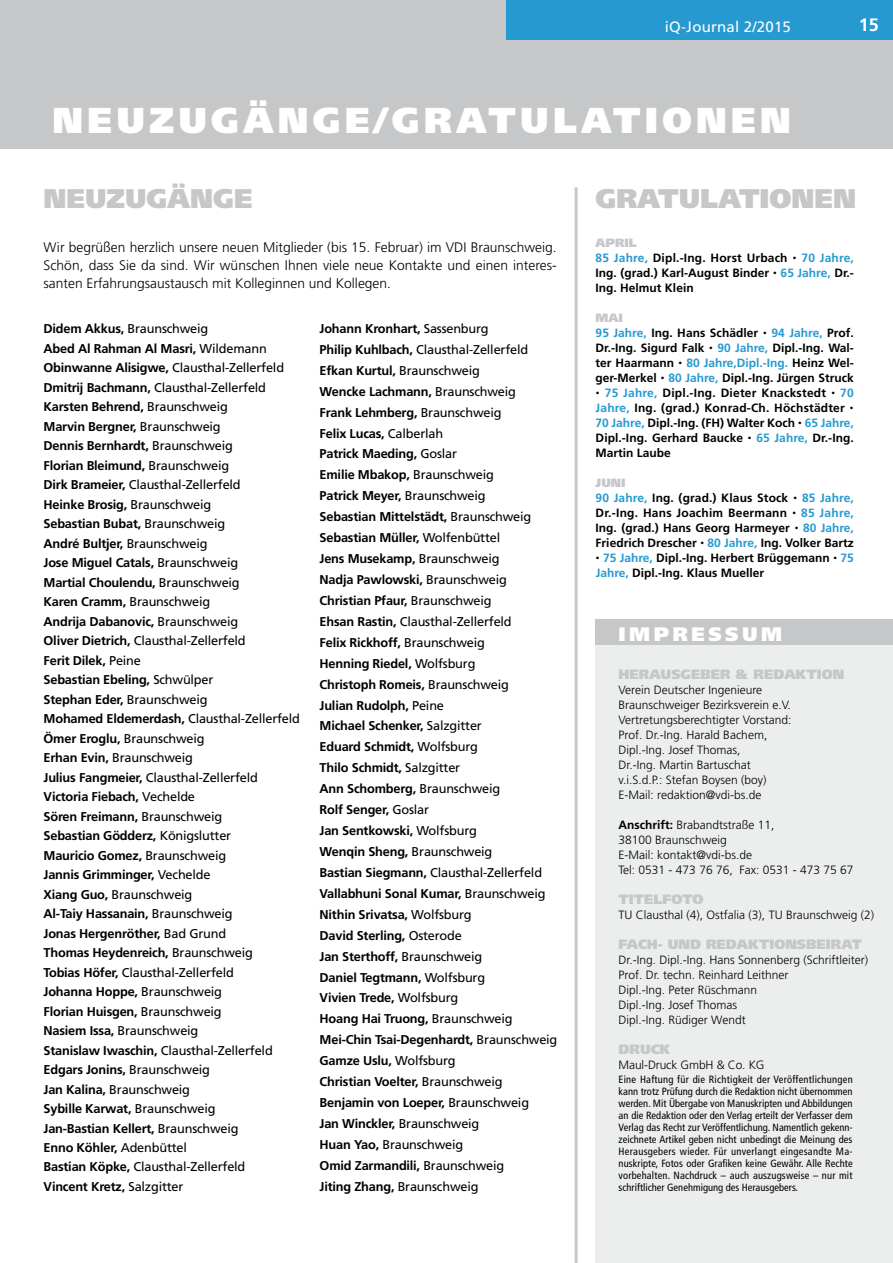
<style>
.page{position:relative;width:893px;height:1263px;background:#fff}
.page>*{position:absolute;margin:0;border:0;box-sizing:border-box;transform-origin:0 0}
.t1{font:900 36px "Frutiger";letter-spacing:.12em;color:#fff}
.t2{font:900 27px "Frutiger";color:#c6c7c8}
.t3{font:900 19.5px "Frutiger";letter-spacing:.18em;color:#fff}
.t4{font:700 18px "Frutiger";color:#fff}
.t5{font:15px "Frutiger";letter-spacing:.015em;color:#fff}
.t6{font:300 13.8px/18px "Frutiger";color:#000;text-align:justify}
.t7{font:900 13.5px "Frutiger";color:#c6c7c8}
.t8{font:700 12.75px/19.5px "Frutiger";letter-spacing:-.015em;color:#000}
.t9{font:700 12px/15px "Frutiger";color:#000}
.t10{font:300 12px/15px "Frutiger";color:#000}
.t11{font:condensed 10.5px/12px "Frutiger";color:#000;text-align:justify}
.s1{font-weight:400}
.s2{font-weight:900;color:#c6c7c8}
.s3{color:#2699d1}
.s4{font-family:"Proxima Nova Cond";font-weight:400}
.s5{font-weight:700}
</style>
<div class="page">
<div style="left:0;top:0;width:893px;height:149px;background:#c6c7c8"></div>
<div style="left:506px;top:0;width:387px;height:39px;background:#2699d1"></div>
<div style="left:596px;top:645px;width:297px;height:618px;background:#eceded"></div>
<div style="left:596px;top:619px;width:297px;height:26px;background:#c6c7c8"></div>
<hr style="left:575px;top:187px;width:3px;height:1076px;background:#c6c7c8">
<p class="t5" style="left:665px;top:18px;width:128px">iQ-Journal 2/2015</p>
<h3 class="t4" style="left:859px;top:14px;width:22px">15</h3>
<h1 class="t1" style="left:52px;top:99px;width:740px">NEUZUGÄNGE/GRATULATIONEN</h1>
<h2 class="t2" style="left:44px;top:182px;width:210px">NEUZUGÄNGE</h2>
<p class="t6" style="left:44px;top:238px;width:515px">Wir begrüßen herzlich unsere neuen Mitglieder (bis 15. Februar) im VDI Braunschweig.<br>Schön, dass Sie da sind. Wir wünschen Ihnen viele neue Kontakte und einen interes&shy;santen Erfahrungsaustausch mit Kolleginnen und Kollegen.</p>
<p class="t8" style="left:44px;top:319px;width:258px">Didem Akkus, <span class="s1">Braunschweig<br></span>Abed Al Rahman Al Masri, <span class="s1">Wildemann<br></span>Obinwanne Alisigwe, <span class="s1">Clausthal-Zellerfeld<br></span>Dmitrij Bachmann, <span class="s1">Clausthal-Zellerfeld<br></span>Karsten Behrend, <span class="s1">Braunschweig<br></span>Marvin Bergner, <span class="s1">Braunschweig<br></span>Dennis Bernhardt, <span class="s1">Braunschweig<br></span>Florian Bleimund, <span class="s1">Braunschweig<br></span>Dirk Brameier, <span class="s1">Clausthal-Zellerfeld<br></span>Heinke Brosig, <span class="s1">Braunschweig<br></span>Sebastian Bubat, <span class="s1">Braunschweig<br></span>André Bultjer, <span class="s1">Braunschweig<br></span>Jose Miguel Catals, <span class="s1">Braunschweig<br></span>Martial Choulendu, <span class="s1">Braunschweig<br></span>Karen Cramm, <span class="s1">Braunschweig<br></span>Andrija Dabanovic, <span class="s1">Braunschweig<br></span>Oliver Dietrich, <span class="s1">Clausthal-Zellerfeld<br></span>Ferit Dilek, <span class="s1">Peine<br></span>Sebastian Ebeling, <span class="s1">Schwülper<br></span>Stephan Eder, <span class="s1">Braunschweig<br></span>Mohamed Eldemerdash, <span class="s1">Clausthal-Zellerfeld<br></span>Ömer Eroglu, <span class="s1">Braunschweig<br></span>Erhan Evin, <span class="s1">Braunschweig<br></span>Julius Fangmeier, <span class="s1">Clausthal-Zellerfeld<br></span>Victoria Fiebach, <span class="s1">Vechelde<br></span>Sören Freimann, <span class="s1">Braunschweig<br></span>Sebastian Gödderz, <span class="s1">Königslutter<br></span>Mauricio Gomez, <span class="s1">Braunschweig<br></span>Jannis Grimminger, <span class="s1">Vechelde<br></span>Xiang Guo, <span class="s1">Braunschweig<br></span>Al-Taiy Hassanain, <span class="s1">Braunschweig<br></span>Jonas Hergenröther, <span class="s1">Bad Grund<br></span>Thomas Heydenreich, <span class="s1">Braunschweig<br></span>Tobias Höfer, <span class="s1">Clausthal-Zellerfeld<br></span>Johanna Hoppe, <span class="s1">Braunschweig<br></span>Florian Huisgen, <span class="s1">Braunschweig<br></span>Nasiem Issa, <span class="s1">Braunschweig<br></span>Stanislaw Iwaschin, <span class="s1">Clausthal-Zellerfeld<br></span>Edgars Jonins, <span class="s1">Braunschweig<br></span>Jan Kalina, <span class="s1">Braunschweig<br></span>Sybille Karwat, <span class="s1">Braunschweig<br></span>Jan-Bastian Kellert, <span class="s1">Braunschweig<br></span>Enno Köhler, <span class="s1">Adenbüttel<br></span>Bastian Köpke, <span class="s1">Clausthal-Zellerfeld<br></span>Vincent Kretz, <span class="s1">Salzgitter</span></p>
<p class="t8" style="left:320px;top:318px;width:239px;line-height:20.9px">Johann Kronhart, <span class="s1">Sassenburg<br></span>Philip Kuhlbach, <span class="s1">Clausthal-Zellerfeld<br></span>Efkan Kurtul, <span class="s1">Braunschweig<br></span>Wencke Lachmann, <span class="s1">Braunschweig<br></span>Frank Lehmberg, <span class="s1">Braunschweig<br></span>Felix Lucas, <span class="s1">Calberlah<br></span>Patrick Maeding, <span class="s1">Goslar<br></span>Emilie Mbakop, <span class="s1">Braunschweig<br></span>Patrick Meyer, <span class="s1">Braunschweig<br></span>Sebastian Mittelstädt, <span class="s1">Braunschweig<br></span>Sebastian Müller, <span class="s1">Wolfenbüttel<br></span>Jens Musekamp, <span class="s1">Braunschweig<br></span>Nadja Pawlowski, <span class="s1">Braunschweig<br></span>Christian Pfaur, <span class="s1">Braunschweig<br></span>Ehsan Rastin, <span class="s1">Clausthal-Zellerfeld<br></span>Felix Rickhoff, <span class="s1">Braunschweig<br></span>Henning Riedel, <span class="s1">Wolfsburg<br></span>Christoph Romeis, <span class="s1">Braunschweig<br></span>Julian Rudolph, <span class="s1">Peine<br></span>Michael Schenker, <span class="s1">Salzgitter<br></span>Eduard Schmidt, <span class="s1">Wolfsburg<br></span>Thilo Schmidt, <span class="s1">Salzgitter<br></span>Ann Schomberg, <span class="s1">Braunschweig<br></span>Rolf Senger, <span class="s1">Goslar<br></span>Jan Sentkowski, <span class="s1">Wolfsburg<br></span>Wenqin Sheng, <span class="s1">Braunschweig<br></span>Bastian Siegmann, <span class="s1">Clausthal-Zellerfeld<br></span>Vallabhuni Sonal Kumar, <span class="s1">Braunschweig<br></span>Nithin Srivatsa, <span class="s1">Wolfsburg<br></span>David Sterling, <span class="s1">Osterode<br></span>Jan Sterthoff, <span class="s1">Braunschweig<br></span>Daniel Tegtmann, <span class="s1">Wolfsburg<br></span>Vivien Trede, <span class="s1">Wolfsburg<br></span>Hoang Hai Truong, <span class="s1">Braunschweig<br></span>Mei-Chin Tsai-Degenhardt, <span class="s1">Braunschweig<br></span>Gamze Uslu, <span class="s1">Wolfsburg<br></span>Christian Voelter, <span class="s1">Braunschweig<br></span>Benjamin von Loeper, <span class="s1">Braunschweig<br></span>Jan Winckler, <span class="s1">Braunschweig<br></span>Huan Yao, <span class="s1">Braunschweig<br></span>Omid Zarmandili, <span class="s1">Braunschweig<br></span>Jiting Zhang, <span class="s1">Braunschweig</span></p>
<h2 class="t2" style="left:596px;top:182px;width:262px">GRATULATIONEN</h2>
<p class="t9" style="left:596px;top:236px;width:260px"><span class="s2">APRIL<br></span><span class="s3">85 Jahre,</span> Dipl.-Ing. Horst Urbach <span class="s4">•</span> <span class="s3">70 Jahre,<br></span>Ing. (grad.) Karl-August Binder <span class="s4">•</span> <span class="s3">65 Jahre,</span> Dr.-<br>Ing. Helmut Klein</p>
<p class="t9" style="left:596px;top:311px;width:260px"><span class="s2">MAI<br></span><span class="s3">95 Jahre,</span> Ing. Hans Schädler <span class="s4">•</span> <span class="s3">94 Jahre,</span> Prof.<br>Dr.-Ing. Sigurd Falk <span class="s4">•</span> <span class="s3">90 Jahre,</span> Dipl.-Ing. Wal&shy;ter Haarmann <span class="s4">•</span> <span class="s3">80 Jahre,Dipl.-Ing.</span> Heinz Wel&shy;ger-Merkel <span class="s4">•</span> <span class="s3">80 Jahre,</span> Dipl.-Ing. Jürgen Struck</p>
<p class="t9" style="left:596px;top:386px;width:260px;text-align:justify"><span class="s4">•</span> <span class="s3">75 Jahre,</span> Dipl.-Ing. Dieter Knackstedt <span class="s4">•</span> <span class="s3">70<br>Jahre,</span> Ing. (grad.) Konrad-Ch. Höchstädter <span class="s4">• </span><span class="s3">70 Jahre,</span> Dipl.-Ing. (FH) Walter Koch <span class="s4">•</span> <span class="s3">65 Jahre, </span>Dipl.-Ing. Gerhard Baucke <span class="s4">•</span> <span class="s3">65 Jahre,</span> Dr.-Ing.<br>Martin Laube</p>
<p class="t9" style="left:596px;top:476px;width:260px"><span class="s2">JUNI<br></span><span class="s3">90 Jahre,</span> Ing. (grad.) Klaus Stock <span class="s4">•</span> <span class="s3">85 Jahre, </span>Dr.-Ing. Hans Joachim Beermann <span class="s4">•</span> <span class="s3">85 Jahre, </span>Ing. (grad.) Hans Georg Harmeyer <span class="s4">•</span> <span class="s3">80 Jahre, </span>Friedrich Drescher <span class="s4">•</span> <span class="s3">80 Jahre,</span> Ing. Volker Bartz</p>
<p class="t9" style="left:596px;top:551px;width:260px"><span class="s4">•</span> <span class="s3">75 Jahre,</span> Dipl.-Ing. Herbert Brüggemann <span class="s4">•</span> <span class="s3">75<br>Jahre,</span> Dipl.-Ing. Klaus Mueller</p>
<h3 class="t3" style="left:619px;top:622px;width:18px">IMP</h3>
<h3 class="t3" style="left:673px;top:622px;width:109px">RESSUM</h3>
<p class="t7" style="left:619px;top:666px;width:227px">HERAUSGEBER &amp; REDAKTION</p>
<p class="t10" style="left:619px;top:682px;width:174px">Verein Deutscher Ingenieure<br>Braunschweiger Bezirksverein e.V.<br>Vertretungsberechtigter Vorstand:<br>Prof. Dr.-Ing. Harald Bachem,<br>Dipl.-Ing. Josef Thomas,<br>Dr.-Ing. Martin Bartuschat v.i.S.d.P.: Stefan Boysen (boy)<br>E-Mail: redaktion@vdi-bs.de</p>
<p class="t10" style="left:619px;top:817px;width:236px"><span class="s5">Anschrift:</span> Brabandtstraße 11,<br>38100 Braunschweig<br>E-Mail: kontakt@vdi-bs.de<br>Tel: 0531 - 473 76 76, Fax: 0531 - 473 75 67</p>
<p class="t7" style="left:619px;top:891px;width:87px">TITELFOTO</p>
<p class="t10" style="left:619px;top:907px;width:257px">TU Clausthal (4), Ostfalia (3), TU Braunschweig (2)</p>
<p class="t7" style="left:619px;top:936px;width:245px">FACH- UND REDAKTIONSBEIRAT</p>
<p class="t10" style="left:619px;top:952px;width:251px">Dr.-Ing. Dipl.-Ing. Hans Sonnenberg (Schriftleiter)<br>Prof. Dr. techn. Reinhard Leithner<br>Dipl.-Ing. Peter Rüschmann<br>Dipl.-Ing. Josef Thomas<br>Dipl.-Ing. Rüdiger Wendt</p>
<p class="t7" style="left:619px;top:1041px;width:54px">DRUCK</p>
<p class="t10" style="left:619px;top:1057px;width:147px">Maul-Druck GmbH &amp; Co. KG</p>
<p class="t11" style="left:619px;top:1073px;width:236px">Eine Haftung für die Richtigkeit der Veröffentlichungen kann trotz Prüfung durch die Redaktion nicht übernommen werden. Mit Übergabe von Manuskripten und Abbildungen an die Redaktion oder den Verlag erteilt der Verfasser dem Verlag das Recht zur Veröffentlichung. Namentlich gekenn&shy;zeichnete Artikel geben nicht unbedingt die Meinung des Herausgebers wieder. Für unverlangt eingesandte Ma&shy;nuskripte, Fotos oder Grafiken keine Gewähr. Alle Rechte vorbehalten. Nachdruck – auch auszugsweise – nur mit schriftlicher Genehmigung des Herausgebers.</p>
</div>
